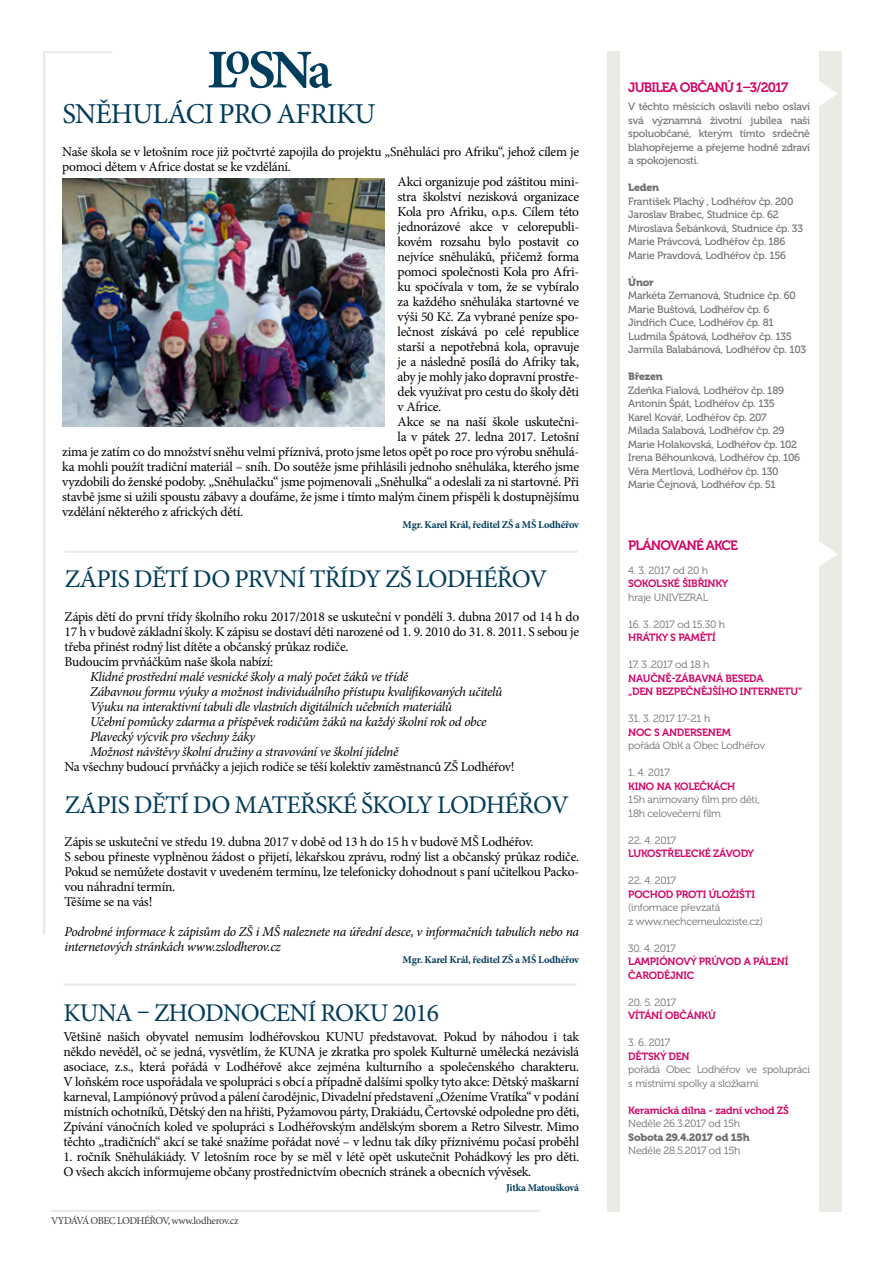
<style>
.page{position:relative;width:893px;height:1263px;background:#fff}
.page>*{position:absolute;margin:0;border:0;box-sizing:border-box;transform-origin:0 0}
.t1{font:28.8px "Minion Pro";letter-spacing:-.03em;color:#003c5b}
.t2{font:25.5px "Minion Pro";letter-spacing:-.03em;color:#003c5b}
.t3{font:13.5px/15px "Minion Pro";letter-spacing:-.02em;color:#000}
.t4{font:italic 13.5px/15px "Minion Pro";letter-spacing:-.03em;color:#000}
.t5{font:13.5px "Museo 700";letter-spacing:-.06em;color:#d20667}
.t6{font:10.5px/13.5px "Museo 500";letter-spacing:-.02em;color:#706f6f}
.t7{font:10.5px/13.5px "Museo 300";letter-spacing:-.02em;color:#706f6f}
.t8{font:10.5px/13.5px "Museo 700";letter-spacing:-.02em;color:#d20667}
.t9{font:700 10.5px "Minion Pro";letter-spacing:-.025em;color:#003c5b}
.t10{font:10.5px "Museo 900";letter-spacing:-.02em;color:#706f6f}
.t11{font:10.5px "Minion Pro";letter-spacing:-.05em;color:#3c3c3b}
</style>
<div class="page">
<div style="left:607px;top:51px;width:235px;height:1160px;background:#eaebe5"></div>
<div style="left:620px;top:30px;width:199px;height:1195px;background:#fff"></div>
<svg style="left:819px;top:81px;width:19px;height:25px"></svg>
<svg style="left:819px;top:541px;width:18px;height:26px"></svg>
<svg style="left:43px;top:51px;width:72px;height:883px"></svg>
<hr style="left:51px;top:1210px;width:489px;height:2px;background:#eaebe5">
<svg style="left:209px;top:51px;width:123px;height:37px"></svg>
<img style="left:62px;top:179px;width:323px;height:247px">
<hr style="left:65px;top:550px;width:513px;height:3px;background:#eaebe5">
<hr style="left:63px;top:983px;width:514px;height:3px;background:#eaebe5">
<h1 class="t1" style="left:62px;top:95px;width:315px">SNĚHULÁCI PRO AFRIKU</h1>
<p class="t3" style="left:62px;top:144px;width:518px">Naše škola se v letošním roce již počtvrté zapojila do projektu „Sněhuláci pro Afriku“, jehož cílem je</p>
<p class="t3" style="left:62px;top:159px;width:230px">pomoci dětem v Africe dostat se ke vzdělání.</p>
<p class="t3" style="left:398px;top:174px;width:183px">Akci organizuje pod záštitou mini-</p>
<p class="t3" style="left:398px;top:189px;width:183px">stra školství nezisková organizace</p>
<p class="t3" style="left:398px;top:204px;width:183px">Kola pro Afriku, o.p.s. Cílem této</p>
<p class="t3" style="left:398px;top:219px;width:183px">jednorázové akce v celorepubli-</p>
<p class="t3" style="left:398px;top:234px;width:183px">kovém rozsahu bylo postavit co</p>
<p class="t3" style="left:398px;top:249px;width:183px">nejvíce sněhuláků, přičemž forma</p>
<p class="t3" style="left:398px;top:264px;width:183px">pomoci společnosti Kola pro Afri-</p>
<p class="t3" style="left:398px;top:279px;width:183px">ku spočívala v tom, že se vybíralo</p>
<p class="t3" style="left:398px;top:294px;width:183px">za každého sněhuláka startovné ve</p>
<p class="t3" style="left:398px;top:309px;width:183px">výši 50 Kč. Za vybrané peníze spo-</p>
<p class="t3" style="left:398px;top:324px;width:183px">lečnost získává po celé republice</p>
<p class="t3" style="left:398px;top:339px;width:183px">starší a nepotřebná kola, opravuje</p>
<p class="t3" style="left:398px;top:354px;width:183px">je a následně posílá do Afriky tak,</p>
<p class="t3" style="left:398px;top:369px;width:183px">aby je mohly jako dopravní prostře-</p>
<p class="t3" style="left:398px;top:384px;width:183px">dek využívat pro cestu do školy děti</p>
<p class="t3" style="left:398px;top:399px;width:45px">v Africe.</p>
<p class="t3" style="left:398px;top:414px;width:183px">Akce se na naší škole uskutečni-</p>
<p class="t3" style="left:398px;top:429px;width:183px">la v pátek 27. ledna 2017. Letošní</p>
<p class="t3" style="left:62px;top:444px;width:518px">zima je zatím co do množství sněhu velmi příznivá, proto jsme letos opět po roce pro výrobu sněhulá-</p>
<p class="t3" style="left:62px;top:459px;width:518px">ka mohli použít tradiční materiál – sníh. Do soutěže jsme přihlásili jednoho sněhuláka, kterého jsme</p>
<p class="t3" style="left:62px;top:474px;width:518px">vyzdobili do ženské podoby. „Sněhulačku“ jsme pojmenovali „Sněhulka“ a odeslali za ni startovné. Při</p>
<p class="t3" style="left:62px;top:489px;width:518px">stavbě jsme si užili spoustu zábavy a doufáme, že jsme i tímto malým činem přispěli k dostupnějšímu</p>
<p class="t3" style="left:62px;top:504px;width:182px">vzdělání některého z afrických dětí.</p>
<p class="t9" style="left:403px;top:517px;width:178px">Mgr. Karel Král, ředitel ZŠ a MŠ Lodhéřov</p>
<h2 class="t2" style="left:65px;top:562px;width:484px">ZÁPIS DĚTÍ DO PRVNÍ TŘÍDY ZŠ LODHÉŘOV</h2>
<p class="t3" style="left:65px;top:609px;width:516px">Zápis dětí do první třídy školního roku 2017/2018 se uskuteční v pondělí 3. dubna 2017 od 14 h do 17 h v budově základní školy. K zápisu se dostaví děti narozené od 1. 9. 2010 do 31. 8. 2011. S sebou je třeba přinést rodný list dítěte a občanský průkaz rodiče.<br>Budoucím prvňáčkům naše škola nabízí:</p>
<p class="t4" style="left:90px;top:669px;width:414px">Klidné prostřední malé vesnické školy a malý počet žáků ve třídě<br>Zábavnou formu výuky a možnost individuálního přístupu kvalifikovaných učitelů Výuku na interaktivní tabuli dle vlastních digitálních učebních materiálů<br>Učební pomůcky zdarma a příspěvek rodičům žáků na každý školní rok od obce Plavecký výcvik pro všechny žáky<br>Možnost návštěvy školní družiny a stravování ve školní jídelně</p>
<p class="t3" style="left:65px;top:759px;width:451px">Na všechny budoucí prvňáčky a jejich rodiče se těší kolektiv zaměstnanců ZŠ Lodhéřov!</p>
<h2 class="t2" style="left:65px;top:788px;width:506px">ZÁPIS DĚTÍ DO MATEŘSKÉ ŠKOLY LODHÉŘOV</h2>
<p class="t3" style="left:65px;top:834px;width:516px">Zápis se uskuteční ve středu 19. dubna 2017 v době od 13 h do 15 h v budově MŠ Lodhéřov.<br>S sebou přineste vyplněnou žádost o přijetí, lékařskou zprávu, rodný list a občanský průkaz rodiče.<br>Pokud se nemůžete dostavit v uvedeném termínu, lze telefonicky dohodnout s paní učitelkou Packo&shy;vou náhradní termín.<br>Těšíme se na vás!</p>
<p class="t4" style="left:65px;top:924px;width:516px">Podrobné informace k zápisům do ZŠ i MŠ naleznete na úřední desce, v informačních tabulích nebo na internetových stránkách www.zslodherov.cz</p>
<p class="t9" style="left:403px;top:952px;width:178px">Mgr. Karel Král, ředitel ZŠ a MŠ Lodhéřov</p>
<h2 class="t2" style="left:63px;top:996px;width:377px">KUNA – ZHODNOCENÍ ROKU 2016</h2>
<p class="t3" style="left:63px;top:1029px;width:517px;text-align:justify">Většině našich obyvatel nemusím lodhéřovskou KUNU představovat. Pokud by náhodou i tak někdo nevěděl, oč se jedná, vysvětlím, že KUNA je zkratka pro spolek Kulturně umělecká nezávislá asociace, z.s., která pořádá v Lodhéřově akce zejména kulturního a společenského charakteru.<br>V loňském roce uspořádala ve spolupráci s obcí a případně dalšími spolky tyto akce: Dětský maškarní karneval, Lampiónový průvod a pálení čarodějnic, Divadelní představení „Oženíme Vratíka“ v podání místních ochotníků, Dětský den na hřišti, Pyžamovou párty, Drakiádu, Čertovské odpoledne pro děti, Zpívání vánočních koled ve spolupráci s Lodhéřovským andělským sborem a Retro Silvestr. Mimo těchto „tradičních“ akcí se také snažíme pořádat nové – v lednu tak díky příznivému počasí proběhl</p>
<p class="t3" style="left:63px;top:1149px;width:517px">1. ročník Sněhulákiády. V letošním roce by se měl v létě opět uskutečnit Pohádkový les pro děti.<br>O všech akcích informujeme občany prostřednictvím obecních stránek a obecních vývěsek.</p>
<p class="t9" style="left:506px;top:1180px;width:74px">Jitka Matoušková</p>
<p class="t11" style="left:51px;top:1214px;width:189px">VYDÁVÁ OBEC LODHÉŘOV, www.lodherov.cz</p>
<p class="t5" style="left:628px;top:79px;width:162px">JUBILEA OBČANŮ 1–3/2017</p>
<p class="t6" style="left:628px;top:100px;width:183px;text-align:justify">V těchto měsících oslavili nebo oslaví svá významná životní jubilea naši spoluobčané, kterým tímto srdečně blahopřejeme a přejeme hodně zdraví a spokojenosti.</p>
<p class="t10" style="left:628px;top:182px;width:32px">Leden</p>
<p class="t6" style="left:628px;top:195px;width:176px">František Plachý , Lodhéřov čp. 200<br>Jaroslav Brabec, Studnice čp. 62<br>Miroslava Šebánková, Studnice čp. 33<br>Marie Právcová, Lodhéřov čp. 186<br>Marie Pravdová, Lodhéřov čp. 156</p>
<p class="t10" style="left:628px;top:276px;width:27px">Únor</p>
<p class="t6" style="left:628px;top:289px;width:179px">Markéta Zemanová, Studnice čp. 60<br>Marie Buštová, Lodhéřov čp. 6<br>Jindřich Cuce, Lodhéřov čp. 81<br>Ludmila Špátová, Lodhéřov čp. 135<br>Jarmila Balabánová, Lodhéřov čp. 103</p>
<p class="t10" style="left:628px;top:371px;width:36px">Březen</p>
<p class="t6" style="left:628px;top:384px;width:173px">Zdeňka Fialová, Lodhéřov čp. 189<br>Antonín Špát, Lodhéřov čp. 135<br>Karel Kovář, Lodhéřov čp. 207<br>Milada Salabová, Lodhéřov čp. 29<br>Marie Holakovská, Lodhéřov čp. 102<br>Irena Běhounková, Lodhéřov čp. 106<br>Věra Mertlová, Lodhéřov čp. 130<br>Marie Čejnová, Lodhéřov čp. 51</p>
<p class="t5" style="left:628px;top:538px;width:111px">PLÁNOVANÉ AKCE</p>
<p class="t7" style="left:628px;top:564px;width:81px">4. 3. 2017 od 20 h</p>
<p class="t8" style="left:628px;top:577px;width:102px">SOKOLSKÉ ŠIBŘINKY</p>
<p class="t7" style="left:628px;top:591px;width:82px">hraje UNIVEZRAL</p>
<p class="t7" style="left:628px;top:618px;width:98px">16. 3. 2017 od 15.30 h</p>
<p class="t8" style="left:628px;top:631px;width:89px">HRÁTKY S PAMĚTÍ</p>
<p class="t7" style="left:628px;top:658px;width:83px">17. 3 .2017 od 18 h</p>
<p class="t8" style="left:628px;top:672px;width:175px">NAUČNĚ-ZÁBAVNÁ BESEDA<br>„DEN BEZPEČNĚJŠÍHO INTERNETU“</p>
<p class="t7" style="left:628px;top:712px;width:84px">31. 3. 2017 17-21 h</p>
<p class="t8" style="left:628px;top:726px;width:104px">NOC S ANDERSENEM</p>
<p class="t7" style="left:628px;top:739px;width:138px">pořádá ObK a Obec Lodhéřov</p>
<p class="t7" style="left:628px;top:766px;width:43px">1. 4. 2017</p>
<p class="t8" style="left:628px;top:780px;width:109px">KINO NA KOLEČKÁCH</p>
<p class="t7" style="left:628px;top:793px;width:133px">15h animovaný film pro děti,<br>18h celovečerní film</p>
<p class="t7" style="left:628px;top:834px;width:50px">22. 4. 2017</p>
<p class="t8" style="left:628px;top:847px;width:127px">LUKOSTŘELECKÉ ZÁVODY</p>
<p class="t7" style="left:628px;top:874px;width:50px">22. 4. 2017</p>
<p class="t8" style="left:628px;top:888px;width:128px">POCHOD PROTI ÚLOŽIŠTI</p>
<p class="t7" style="left:628px;top:901px;width:136px">(informace převzatá<br>z www.nechcemeuloziste.cz)</p>
<p class="t7" style="left:628px;top:942px;width:49px">30. 4. 2017</p>
<p class="t8" style="left:628px;top:955px;width:162px">LAMPIÓNOVÝ PRŮVOD A PÁLENÍ<br>ČARODĚJNIC</p>
<p class="t7" style="left:628px;top:996px;width:50px">20. 5. 2017</p>
<p class="t8" style="left:628px;top:1009px;width:89px">VÍTÁNÍ OBČÁNKŮ</p>
<p class="t7" style="left:628px;top:1036px;width:44px">3. 6. 2017</p>
<p class="t8" style="left:628px;top:1050px;width:63px">DĚTSKÝ DEN</p>
<p class="t7" style="left:628px;top:1063px;width:183px">pořádá Obec Lodhéřov ve spolupráci s místními spolky a složkami</p>
<p class="t8" style="left:628px;top:1104px;width:162px">Keramická dílna - zadní vchod ZŠ</p>
<p class="t7" style="left:628px;top:1117px;width:113px">Neděle 26.3.2017 od 15h</p>
<p class="t10" style="left:628px;top:1131px;width:123px">Sobota 29.4.2017 od 15h</p>
<p class="t7" style="left:628px;top:1144px;width:114px">Neděle 28.5.2017 od 15h</p>
</div>
